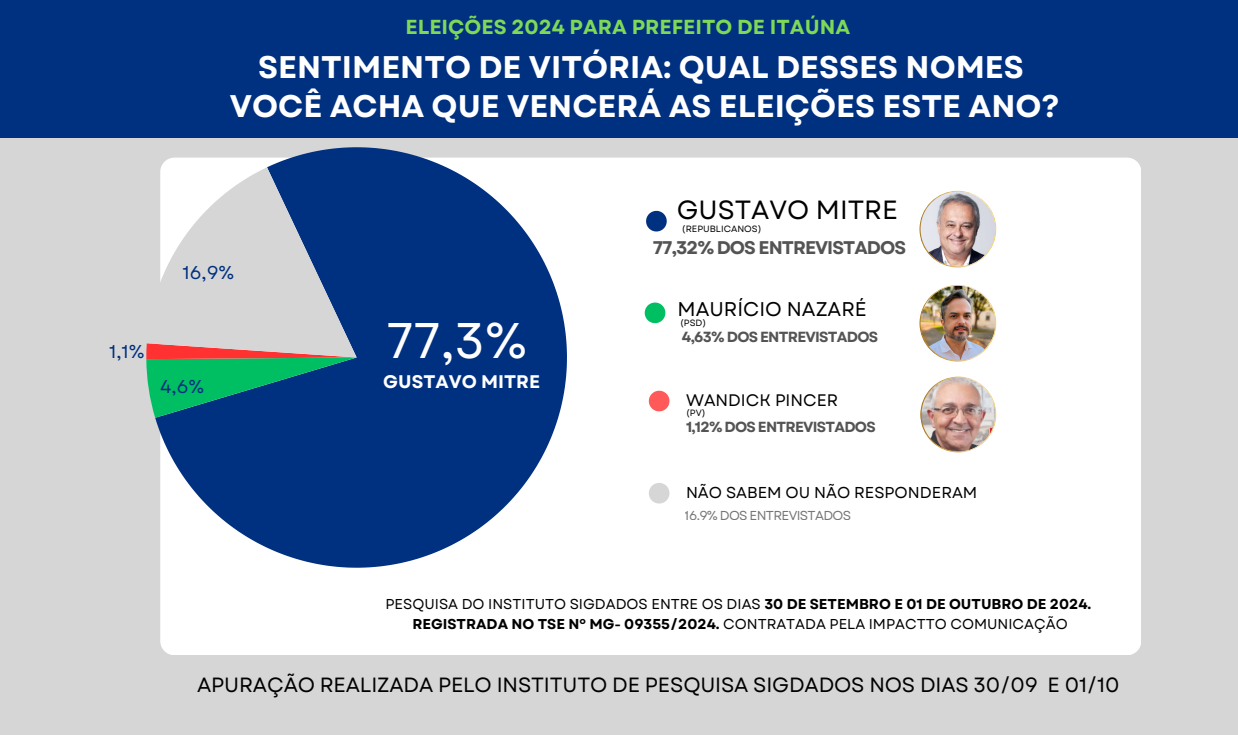
<style>
.page{position:relative;width:1238px;height:735px;background:#d6d6d6}
.page>*{position:absolute;margin:0;border:0;box-sizing:border-box;transform-origin:0 0}
.t1{font:50px "Garet";color:#fff}
.t2{font:700 31.3px/39px "Garet";color:#fff;text-align:center}
.t3{font:26.3px "Garet";color:#000}
.t4{font:20.6px "Garet";letter-spacing:-.01em;color:#000}
.t5{font:700 20.3px "Garet";color:#7ed957}
.t6{font:19.8px "Garet";color:#000}
.t7{font:18.5px "Garet";color:#003080}
.t8{font:700 18.3px "Garet";letter-spacing:-.05em;color:#545454}
.t9{font:700 18.2px "Garet";color:#fff}
.t10{font:16.7px "Garet";color:#000}
.t11{font:15.8px "Garet";color:#000}
.t12{font:700 14.7px "Garet";letter-spacing:-.05em;color:#545454}
.t13{font:700 14.6px "Garet";letter-spacing:-.05em;color:#545454}
.t14{font:14.3px "Garet";color:#000}
.t15{font:12.9px "Garet";letter-spacing:-.05em;color:#545454}
.t16{font:9.1px "Garet";color:#000}
.s1{font-weight:700}
</style>
<div class="page">
<div style="left:0;top:0;width:1238px;height:138px;background:#003080"></div>
<div style="left:160px;top:158px;width:980px;height:497px;background:#fff"></div>
<svg style="left:160px;top:147px;width:476px;height:490px;background:#8098bf"></svg>
<svg style="left:160px;top:439px;width:197px;height:7px"></svg>
<svg style="left:146px;top:167px;width:211px;height:269px"></svg>
<svg style="left:646px;top:211px;width:20px;height:21px"></svg>
<svg style="left:644px;top:303px;width:21px;height:20px"></svg>
<svg style="left:649px;top:391px;width:20px;height:20px"></svg>
<svg style="left:649px;top:483px;width:20px;height:21px"></svg>
<img style="left:919px;top:191px;width:77px;height:77px">
<img style="left:919px;top:285px;width:77px;height:77px">
<img style="left:920px;top:377px;width:76px;height:76px">
<h3 class="t5" style="left:405px;top:12px;width:446px">ELEIÇÕES 2024 PARA PREFEITO DE ITAÚNA</h3>
<h4 class="t2" style="left:230px;top:47px;width:831px">SENTIMENTO DE VITÓRIA: QUAL DESSES NOMES<br>VOCÊ ACHA QUE VENCERÁ AS ELEIÇÕES ESTE ANO?</h4>
<p class="t7" style="left:182px;top:259px;width:53px">16,9%</p>
<p class="t7" style="left:109px;top:339px;width:37px">1,1%</p>
<p class="t7" style="left:160px;top:373px;width:46px">4,6%</p>
<h5 class="t1" style="left:386px;top:304px;width:143px">77,3%</h5>
<p class="t9" style="left:383px;top:369px;width:158px">GUSTAVO MITRE</p>
<h6 class="t3" style="left:677px;top:191px;width:223px">GUSTAVO MITRE</h6>
<p class="t16" style="left:682px;top:222px;width:81px">(REPUBLICANOS)</p>
<p class="t8" style="left:653px;top:234px;width:255px">77,32% DOS ENTREVISTADOS</p>
<p class="t6" style="left:677px;top:294px;width:191px">MAURÍCIO NAZARÉ</p>
<p class="t16" style="left:680px;top:316px;width:28px">(PSD)</p>
<h2 class="t12" style="left:682px;top:327px;width:198px">4,63% DOS ENTREVISTADOS</h2>
<p class="t10" style="left:686px;top:388px;width:154px">WANDICK PINCER</p>
<p class="t16" style="left:686px;top:406px;width:21px">(PV)</p>
<p class="t13" style="left:686px;top:416px;width:191px">1,12% DOS ENTREVISTADOS</p>
<p class="t11" style="left:686px;top:481px;width:293px">NÃO SABEM OU NÃO RESPONDERAM</p>
<p class="t15" style="left:684px;top:506px;width:168px">16.9% DOS ENTREVISTADOS</p>
<p class="t14" style="left:385px;top:594px;width:707px">PESQUISA DO INSTITUTO SIGDADOS ENTRE OS DIAS <span class="s1">30 DE SETEMBRO E 01 DE OUTUBRO DE 2024.</span></p>
<p class="t14" style="left:412px;top:613px;width:657px"><span class="s1">REGISTRADA NO TSE Nº MG- 09355/2024.</span> CONTRATADA PELA IMPACTTO COMUNICAÇÃO</p>
<p class="t4" style="left:197px;top:670px;width:923px">APURAÇÃO REALIZADA PELO INSTITUTO DE PESQUISA SIGDADOS NOS DIAS 30/09 E 01/10</p>
</div>
